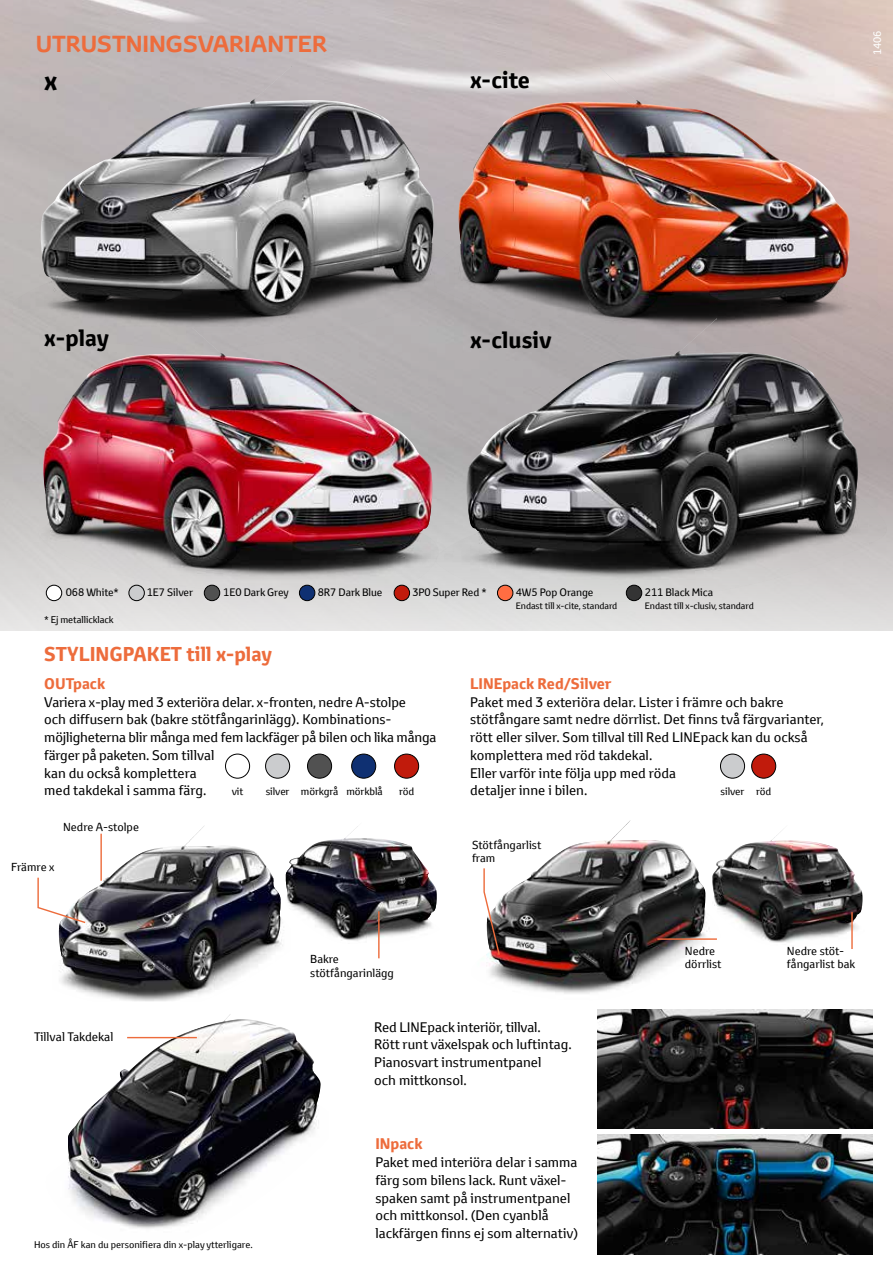
<style>
.page{position:relative;width:893px;height:1263px;background:#fff}
.page>*{position:absolute;margin:0;border:0;box-sizing:border-box;transform-origin:0 0}
.t1{font:700 25.5px "Toyota Text";color:#000}
.t2{font:700 22.5px "Toyota Display";color:#ed6c3c}
.t3{font:700 22.5px "Toyota Text";color:#000}
.t4{font:700 19.5px "Toyota Text";color:#ed6c3c}
.t5{font:700 15px "Toyota Text";color:#ed6c3c}
.t6{font:13.5px/17.7px "Toyota Text";color:#000}
.t7{font:12px "Toyota Text";color:#000}
.t8{font:11.25px/13.5px "Toyota Text";color:#000}
.t9{font:10.5px "Toyota Text";letter-spacing:-.01em;color:#000}
.t10{font:10.5px "Toyota Text";color:#fff}
.t11{font:10.2px "Toyota Text";letter-spacing:-.01em;color:#000}
.t12{font:9.45px "Toyota Text";color:#000}
.t13{font:9px "Toyota Text";letter-spacing:-.01em;color:#000}
</style>
<div class="page">
<img style="left:454px;top:68px;width:438px;height:251px">
<img style="left:458px;top:68px;width:388px;height:248px">
<img style="left:444px;top:319px;width:449px;height:286px">
<img style="left:466px;top:319px;width:392px;height:248px">
<img style="left:36px;top:353px;width:408px;height:258px">
<img style="left:43px;top:353px;width:384px;height:215px">
<img style="left:291px;top:826px;width:146px;height:112px">
<img style="left:58px;top:860px;width:233px;height:141px">
<img style="left:59px;top:826px;width:222px;height:162px">
<hr style="left:378px;top:911px;width:2px;height:47px;background:#ed6c3c">
<svg style="left:37px;top:876px;width:50px;height:48px"></svg>
<img style="left:3px;top:66px;width:451px;height:287px">
<img style="left:41px;top:66px;width:393px;height:250px">
<img style="left:499px;top:891px;width:208px;height:103px">
<img style="left:487px;top:820px;width:218px;height:160px">
<img style="left:712px;top:831px;width:151px;height:109px">
<img style="left:598px;top:1135px;width:275px;height:119px">
<img style="left:598px;top:1009px;width:275px;height:119px">
<div style="left:752px;top:754px;width:24px;height:24px;background:#c11b0c;border-radius:50%"></div>
<div style="left:751px;top:754px;width:25px;height:24px;border:1px solid #000;border-radius:50%"></div>
<div style="left:720px;top:754px;width:25px;height:24px;background:#cbccce;border-radius:50%"></div>
<div style="left:720px;top:754px;width:25px;height:24px;border:1px solid #000;border-radius:50%"></div>
<img style="left:94px;top:1217px;width:106px;height:12px">
<img style="left:68px;top:1014px;width:253px;height:203px">
<hr style="left:127px;top:1037px;width:70px;height:1px;background:#ed6c3c">
<hr style="left:657px;top:938px;width:60px;height:2px;background:#ed6c3c">
<hr style="left:100px;top:834px;width:2px;height:47px;background:#ed6c3c">
<svg style="left:483px;top:867px;width:18px;height:89px"></svg>
<hr style="left:851px;top:912px;width:2px;height:37px;background:#ed6c3c">
<div style="left:266px;top:754px;width:24px;height:24px;background:#cbccce;border-radius:50%"></div>
<div style="left:265px;top:754px;width:25px;height:24px;border:1px solid #000;border-radius:50%"></div>
<div style="left:307px;top:754px;width:25px;height:24px;background:#515151;border-radius:50%"></div>
<div style="left:307px;top:754px;width:25px;height:24px;border:1px solid #000;border-radius:50%"></div>
<div style="left:352px;top:754px;width:24px;height:24px;background:#0f3072;border-radius:50%"></div>
<div style="left:351px;top:754px;width:25px;height:24px;border:1px solid #000;border-radius:50%"></div>
<div style="left:395px;top:754px;width:24px;height:24px;background:#c11b0c;border-radius:50%"></div>
<div style="left:394px;top:754px;width:25px;height:24px;border:1px solid #000;border-radius:50%"></div>
<div style="left:225px;top:754px;width:25px;height:24px;border:1px solid #000;border-radius:50%"></div>
<div style="left:46px;top:585px;width:16px;height:16px;background:#fff;border-radius:50%"></div>
<div style="left:46px;top:585px;width:16px;height:16px;border:1px solid #000;border-radius:50%"></div>
<div style="left:129px;top:585px;width:15px;height:16px;background:#cbccce;border-radius:50%"></div>
<div style="left:129px;top:585px;width:16px;height:16px;border:1px solid #000;border-radius:50%"></div>
<div style="left:204px;top:585px;width:16px;height:16px;background:#515151;border-radius:50%"></div>
<div style="left:204px;top:585px;width:16px;height:16px;border:1px solid #000;border-radius:50%"></div>
<div style="left:299px;top:585px;width:16px;height:16px;background:#0f3072;border-radius:50%"></div>
<div style="left:299px;top:585px;width:16px;height:16px;border:1px solid #000;border-radius:50%"></div>
<div style="left:394px;top:585px;width:16px;height:16px;background:#c11b0c;border-radius:50%"></div>
<div style="left:394px;top:585px;width:16px;height:16px;border:1px solid #000;border-radius:50%"></div>
<div style="left:497px;top:585px;width:16px;height:16px;background:#ff6d42;border-radius:50%"></div>
<div style="left:497px;top:585px;width:16px;height:16px;border:1px solid #000;border-radius:50%"></div>
<div style="left:626px;top:585px;width:16px;height:16px;background:#343434;border-radius:50%"></div>
<div style="left:626px;top:585px;width:16px;height:16px;border:1px solid #000;border-radius:50%"></div>
<h2 class="t2" style="left:36px;top:29px;width:293px">UTRUSTNINGSVARIANTER</h2>
<p class="t10" style="left:870px;top:55px;width:26px;rotate:-90deg">1406</p>
<h1 class="t1" style="left:44px;top:64px;width:15px">x</h1>
<h2 class="t3" style="left:470px;top:65px;width:61px">x-cite</h2>
<h2 class="t3" style="left:44px;top:323px;width:66px">x-play</h2>
<h2 class="t3" style="left:470px;top:325px;width:83px">x-clusiv</h2>
<p class="t9" style="left:66px;top:586px;width:54px">068 White*</p>
<p class="t9" style="left:147px;top:586px;width:48px">1E7 Silver</p>
<p class="t9" style="left:223px;top:586px;width:67px">1E0 Dark Grey</p>
<p class="t9" style="left:318px;top:586px;width:66px">8R7 Dark Blue</p>
<p class="t9" style="left:412px;top:586px;width:76px">3P0 Super Red *</p>
<p class="t9" style="left:516px;top:586px;width:79px">4W5 Pop Orange</p>
<p class="t9" style="left:645px;top:586px;width:70px">211 Black Mica</p>
<p class="t13" style="left:516px;top:600px;width:103px">Endast till x-cite, standard</p>
<p class="t13" style="left:645px;top:600px;width:110px">Endast till x-clusiv, standard</p>
<p class="t12" style="left:44px;top:613px;width:71px">* Ej metallicklack</p>
<h3 class="t4" style="left:44px;top:640px;width:229px">STYLINGPAKET till x-play</h3>
<p class="t5" style="left:44px;top:674px;width:63px">OUTpack</p>
<p class="t6" style="left:44px;top:693px;width:394px">Variera x-play med 3 exteriöra delar. x-fronten, nedre A-stolpe<br>och diffusern bak (bakre stötfångarinlägg). Kombinations&shy;möjligheterna blir många med fem lackfäger på bilen och lika många färger på paketen. Som tillval<br>kan du också komplettera<br>med takdekal i samma färg.</p>
<p class="t8" style="left:63px;top:820px;width:77px">Nedre A-stolpe</p>
<p class="t11" style="left:232px;top:785px;width:13px">vit</p>
<p class="t11" style="left:266px;top:785px;width:119px">silver mörkgrå mörkblå</p>
<p class="t11" style="left:399px;top:785px;width:17px">röd</p>
<p class="t8" style="left:11px;top:859px;width:45px">Främre x</p>
<p class="t5" style="left:470px;top:674px;width:143px">LINEpack Red/Silver</p>
<p class="t6" style="left:470px;top:693px;width:355px">Paket med 3 exteriöra delar. Lister i främre och bakre stötfångare samt nedre dörrlist. Det finns två färgvarianter, rött eller silver. Som tillval till Red LINEpack kan du också komplettera med röd takdekal.<br>Eller varför inte följa upp med röda<br>detaljer inne i bilen.</p>
<p class="t11" style="left:721px;top:785px;width:52px">silver röd</p>
<p class="t8" style="left:472px;top:838px;width:71px">Stötfångarlist fram</p>
<p class="t7" style="left:34px;top:1028px;width:81px">Tillval Takdekal</p>
<p class="t12" style="left:34px;top:1238px;width:220px">Hos din ÅF kan du personifiera din x-play ytterligare.</p>
<p class="t8" style="left:310px;top:952px;width:85px">Bakre stötfångarinlägg</p>
<p class="t8" style="left:787px;top:944px;width:70px">Nedre stöt&shy;fångarlist bak</p>
<p class="t8" style="left:685px;top:944px;width:38px">Nedre dörrlist</p>
<p class="t6" style="left:374px;top:1018px;width:199px">Red LINEpack interiör, tillval.<br>Rött runt växelspak och luftintag.<br>Pianosvart instrumentpanel<br>och mittkonsol.</p>
<p class="t5" style="left:375px;top:1134px;width:49px">INpack</p>
<p class="t6" style="left:375px;top:1153px;width:204px">Paket med interiöra delar i samma färg som bilens lack. Runt växel&shy;spaken samt på instrumentpanel och mittkonsol. (Den cyanblå lackfärgen finns ej som alternativ)</p>
</div>
